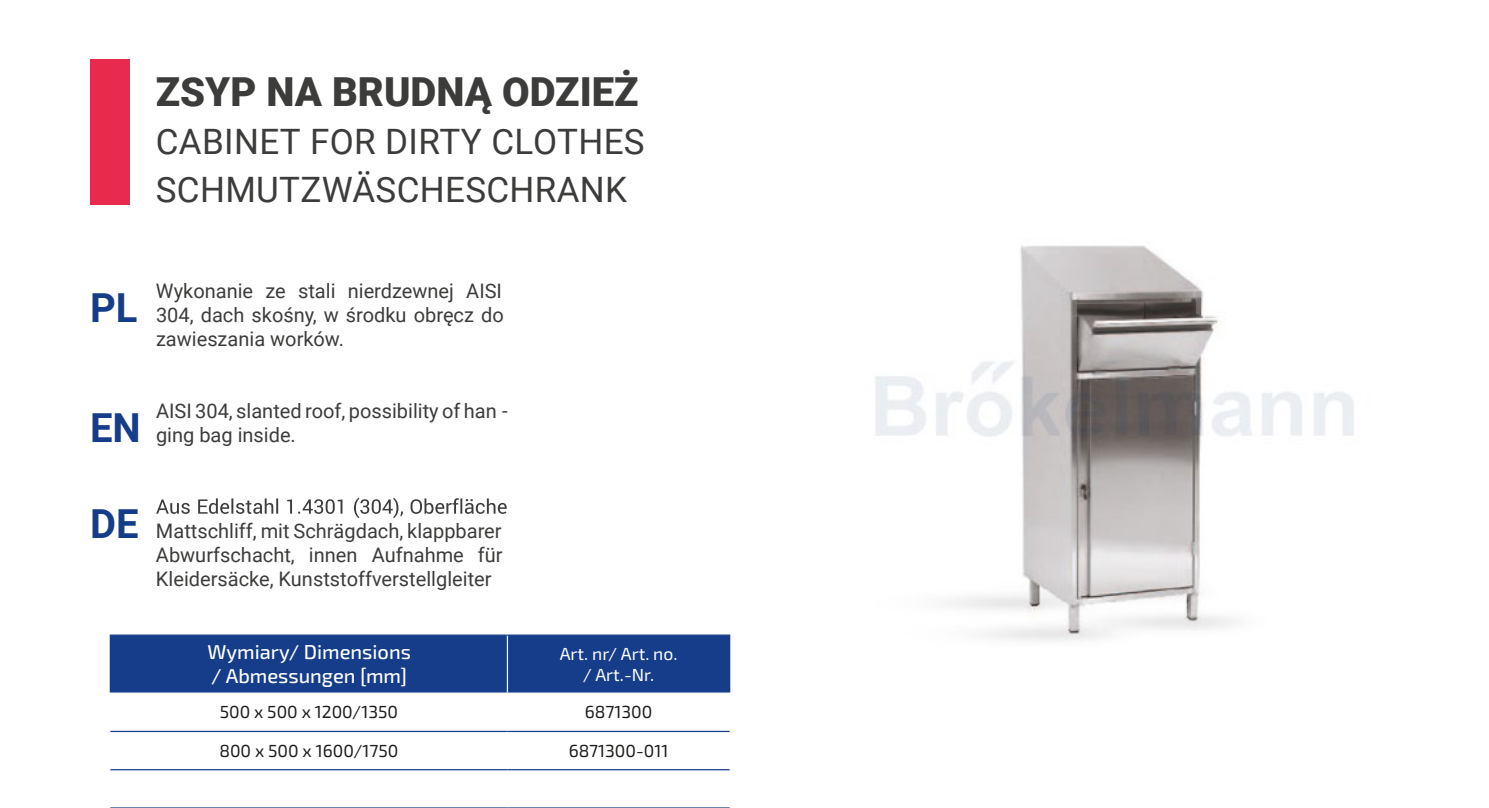
<style>
.page{position:relative;width:1489px;height:808px;background:#fff}
.page>*{position:absolute;margin:0;border:0;box-sizing:border-box;transform-origin:0 0}
.t1{font:900 40px "Roboto";color:#3c3c3b}
.t2{font:700 40px "Roboto";color:#153d8a}
.t3{font:35px/48px "Roboto";letter-spacing:.01em;color:#3c3c3b}
.t4{font:20px/24px "Roboto";color:#3c3c3b;text-align:justify}
.t5{font:500 20px/24px "Exo 2";color:#fff}
.t6{font:17.5px "Exo 2";color:#1d1d1b}
.t7{font:17.5px/21px "Exo 2";color:#fff;text-align:center}
</style>
<div class="page">
<svg style="left:156px;top:498px;width:350px;height:20px"></svg>
<div style="left:90px;top:59px;width:39px;height:145px;background:#e72a4d"></div>
<div style="left:111px;top:636px;width:618px;height:56px;background:#153d8a"></div>
<hr style="left:110px;top:731px;width:397px;height:1px;background:#153d8a">
<hr style="left:507px;top:731px;width:222px;height:1px;background:#153d8a">
<hr style="left:110px;top:769px;width:397px;height:1px;background:#153d8a">
<hr style="left:507px;top:769px;width:222px;height:1px;background:#153d8a">
<hr style="left:110px;top:807px;width:397px;height:1px;background:#153d8a">
<hr style="left:507px;top:807px;width:222px;height:1px;background:#153d8a">
<hr style="left:110px;top:634px;width:397px;height:2px;background:#153d8a">
<hr style="left:110px;top:636px;width:1px;height:56px;background:#153d8a">
<hr style="left:507px;top:634px;width:223px;height:2px;background:#153d8a">
<hr style="left:729px;top:636px;width:1px;height:56px;background:#153d8a">
<hr style="left:507px;top:636px;width:1px;height:56px;background:#fff">
<img style="left:875px;top:245px;width:479px;height:396px">
<h1 class="t1" style="left:156px;top:63px;width:484px">ZSYP NA BRUDNĄ ODZIEŻ</h1>
<h2 class="t3" style="left:156px;top:116px;width:490px">CABINET FOR DIRTY CLOTHES<br>SCHMUTZWÄSCHESCHRANK</h2>
<h1 class="t2" style="left:90px;top:279px;width:49px">PL</h1>
<p class="t4" style="left:156px;top:278px;width:349px">Wykonanie ze stali nierdzewnej AISI 304, dach skośny, w środku obręcz do zawieszania worków.</p>
<h1 class="t2" style="left:90px;top:399px;width:52px">EN</h1>
<p class="t4" style="left:156px;top:398px;width:353px">AISI 304, slanted roof, possibility of han - ging bag inside.</p>
<h1 class="t2" style="left:90px;top:495px;width:50px">DE</h1>
<p class="t4" style="left:156px;top:518px;width:348px">Mattschliff, mit Schrägdach, klappbarer Abwurfschacht, innen Aufnahme für Kleidersäcke, Kunststoffverstellgleiter</p>
<p class="t5" style="left:207px;top:639px;width:205px">Wymiary/ Dimensions / Abmessungen [mm]</p>
<p class="t7" style="left:559px;top:642px;width:119px">Art. nr/ Art. no. / Art.-Nr.</p>
<p class="t6" style="left:220px;top:700px;width:180px">500 x 500 x 1200/1350</p>
<p class="t6" style="left:585px;top:700px;width:69px">6871300</p>
<p class="t6" style="left:219px;top:738px;width:180px">800 x 500 x 1600/1750</p>
<p class="t6" style="left:568px;top:738px;width:101px">6871300-011</p>
</div>
